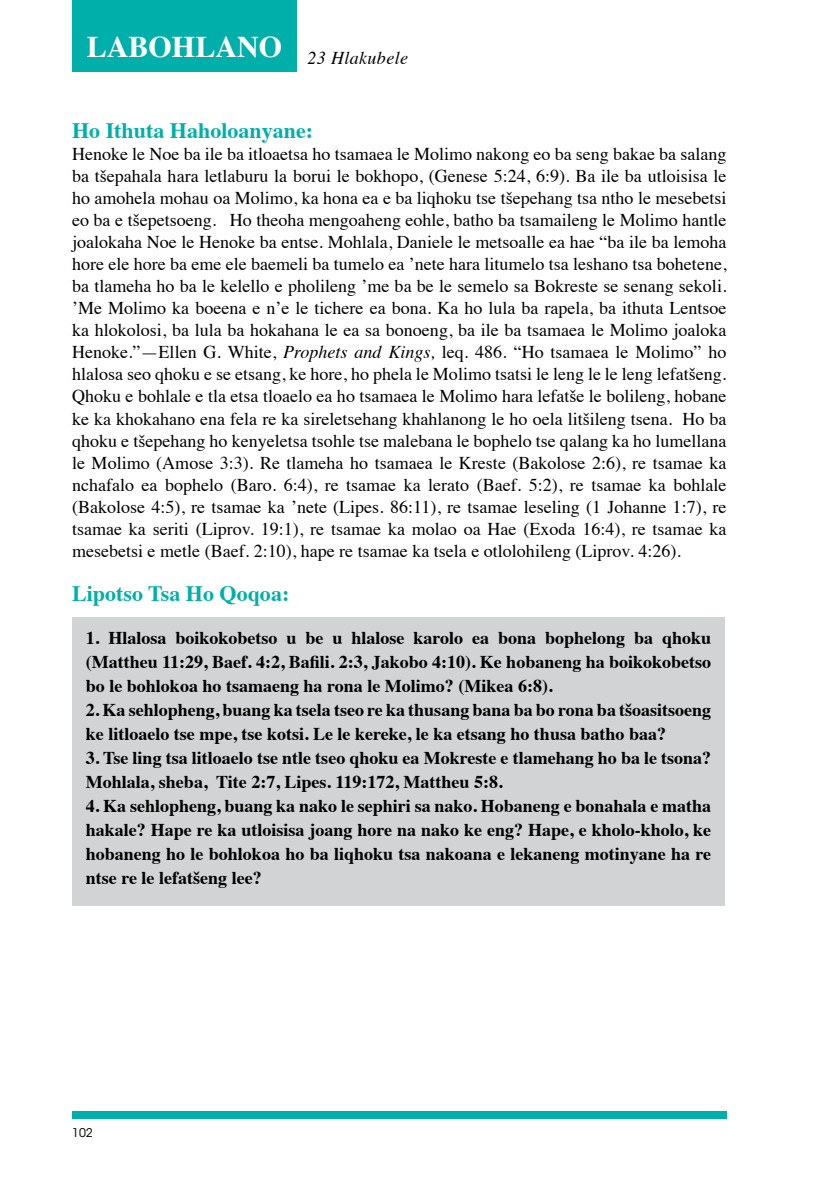
<style>
.page{position:relative;width:840px;height:1191px;background:#fff}
.page>*{position:absolute;margin:0;border:0;box-sizing:border-box;transform-origin:0 0}
.t1{font:700 22px "Times";color:#00afa9}
.t2{font:18px/22px "Times";color:#000;text-align:justify}
.t3{font:700 18px/24px "Times";color:#000;text-align:justify}
.t4{font:italic 18px "Times";letter-spacing:.02em;color:#000}
.t5{font:12px "ITC Avant Garde Std";color:#000}
.s1{font-style:italic}
</style>
<div class="page">
<div style="left:72px;top:1111px;width:654px;height:8px;background:#00afa9"></div>
<div style="left:72px;top:0;width:225px;height:71px;background:#00afa9"></div>
<div style="left:72px;top:617px;width:652px;height:288px;background:#d1d3d4"></div>
<p class="t4" style="left:87px;top:42px;width:322px"><sup>LABOHLANO</sup> 23 Hlakubele</p>
<p class="t1" style="left:72px;top:110px;width:242px">Ho Ithuta Haholoanyane:</p>
<p class="t2" style="left:72px;top:142px;width:655px">Henoke le Noe ba ile ba itloaetsa ho tsamaea le Molimo nakong eo ba seng bakae ba salang ba tšepahala hara letlaburu la borui le bokhopo, (Genese 5:24, 6:9). Ba ile ba utloisisa le ho amohela mohau oa Molimo, ka hona ea e ba liqhoku tse tšepehang tsa ntho le mesebetsi eo ba e tšepetsoeng. Ho theoha mengoaheng eohle, batho ba tsamaileng le Molimo hantle joalokaha Noe le Henoke ba entse. Mohlala, Daniele le metsoalle ea hae “ba ile ba lemoha hore ele hore ba eme ele baemeli ba tumelo ea ’nete hara litumelo tsa leshano tsa bohetene, ba tlameha ho ba le kelello e pholileng ’me ba be le semelo sa Bokreste se senang sekoli. ’Me Molimo ka boeena e n’e le tichere ea bona. Ka ho lula ba rapela, ba ithuta Lentsoe ka hlokolosi, ba lula ba hokahana le ea sa bonoeng, ba ile ba tsamaea le Molimo joaloka Henoke.”—Ellen G. White, <span class="s1">Prophets and Kings,</span> leq. 486. “Ho tsamaea le Molimo” ho hlalosa seo qhoku e se etsang, ke hore, ho phela le Molimo tsatsi le leng le le leng lefatšeng.<br>Qhoku e bohlale e tla etsa tloaelo ea ho tsamaea le Molimo hara lefatše le bolileng, hobane ke ka khokahano ena fela re ka sireletsehang khahlanong le ho oela litšileng tsena. Ho ba qhoku e tšepehang ho kenyeletsa tsohle tse malebana le bophelo tse qalang ka ho lumellana le Molimo (Amose 3:3). Re tlameha ho tsamaea le Kreste (Bakolose 2:6), re tsamae ka nchafalo ea bophelo (Baro. 6:4), re tsamae ka lerato (Baef. 5:2), re tsamae ka bohlale (Bakolose 4:5), re tsamae ka ’nete (Lipes. 86:11), re tsamae leseling (1 Johanne 1:7), re tsamae ka seriti (Liprov. 19:1), re tsamae ka molao oa Hae (Exoda 16:4), re tsamae ka mesebetsi e metle (Baef. 2:10), hape re tsamae ka tsela e otlolohileng (Liprov. 4:26).</p>
<p class="t1" style="left:72px;top:572px;width:219px">Lipotso Tsa Ho Qoqoa:</p>
<p class="t3" style="left:86px;top:623px;width:626px">1. Hlalosa boikokobetso u be u hlalose karolo ea bona bophelong ba qhoku (Mattheu 11:29, Baef. 4:2, Bafili. 2:3, Jakobo 4:10). Ke hobaneng ha boikokobetso bo le bohlokoa ho tsamaeng ha rona le Molimo? (Mikea 6:8).</p>
<p class="t3" style="left:86px;top:695px;width:626px">2. Ka sehlopheng, buang ka tsela tseo re ka thusang bana ba bo rona ba tšoasitsoeng ke litloaelo tse mpe, tse kotsi. Le le kereke, le ka etsang ho thusa batho baa?</p>
<p class="t3" style="left:86px;top:743px;width:626px">3. Tse ling tsa litloaelo tse ntle tseo qhoku ea Mokreste e tlamehang ho ba le tsona?<br>Mohlala, sheba, Tite 2:7, Lipes. 119:172, Mattheu 5:8.</p>
<p class="t3" style="left:86px;top:791px;width:626px">4. Ka sehlopheng, buang ka nako le sephiri sa nako. Hobaneng e bonahala e matha hakale? Hape re ka utloisisa joang hore na nako ke eng? Hape, e kholo-kholo, ke hobaneng ho le bohlokoa ho ba liqhoku tsa nakoana e lekaneng motinyane ha re ntse re le lefatšeng lee?</p>
<p class="t5" style="left:72px;top:1125px;width:22px">102</p>
</div>
